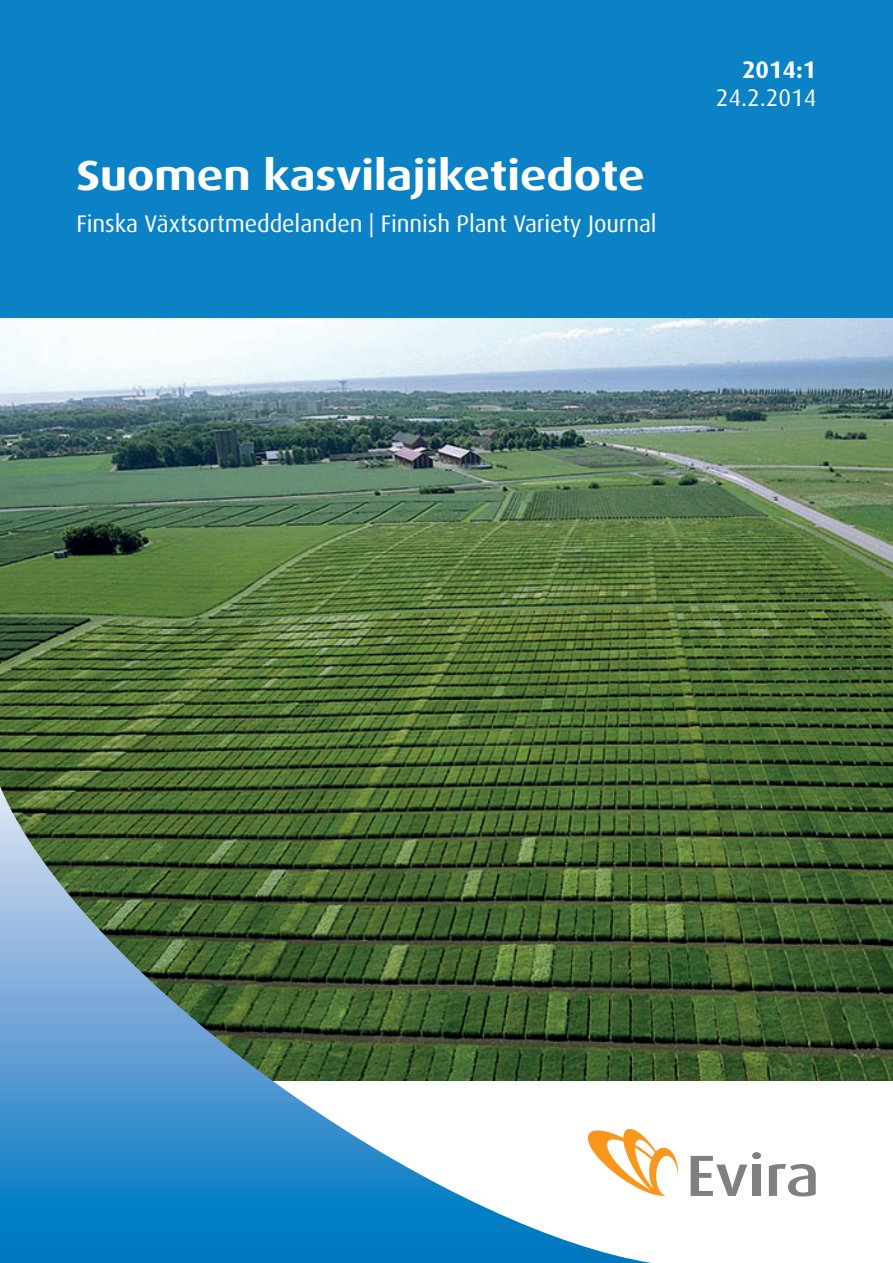
<style>
.page{position:relative;width:893px;height:1263px;background:#fff}
.page>*{position:absolute;margin:0;border:0;box-sizing:border-box;transform-origin:0 0}
.t1{font:700 42px "Dax Wide";color:#fff}
.t2{font:24px "Dax";letter-spacing:-.005em;color:#fff}
.t3{font:700 24px "Dax";color:#fff}
</style>
<div class="page">
<svg style="left:652px;top:1146px;width:26px;height:50px"></svg>
<svg style="left:691px;top:1152px;width:70px;height:44px"></svg>
<div style="left:752px;top:1164px;width:9px;height:32px;background:#808083"></div>
<svg style="left:769px;top:1164px;width:47px;height:32px"></svg>
<div style="left:0;top:0;width:893px;height:319px;background:#0c82c6"></div>
<img style="left:0;top:319px;width:893px;height:761px">
<svg style="left:0;top:786px;width:652px;height:477px;background:#558280"></svg>
<p class="t1" style="left:77px;top:152px;width:570px">Suomen kasvilajiketiedote</p>
<p class="t2" style="left:77px;top:210px;width:582px">Finska Växtsortmeddelanden | Finnish Plant Variety Journal</p>
<p class="t3" style="left:742px;top:55px;width:76px">2014:1</p>
<p class="t2" style="left:716px;top:84px;width:102px">24.2.2014</p>
</div>
